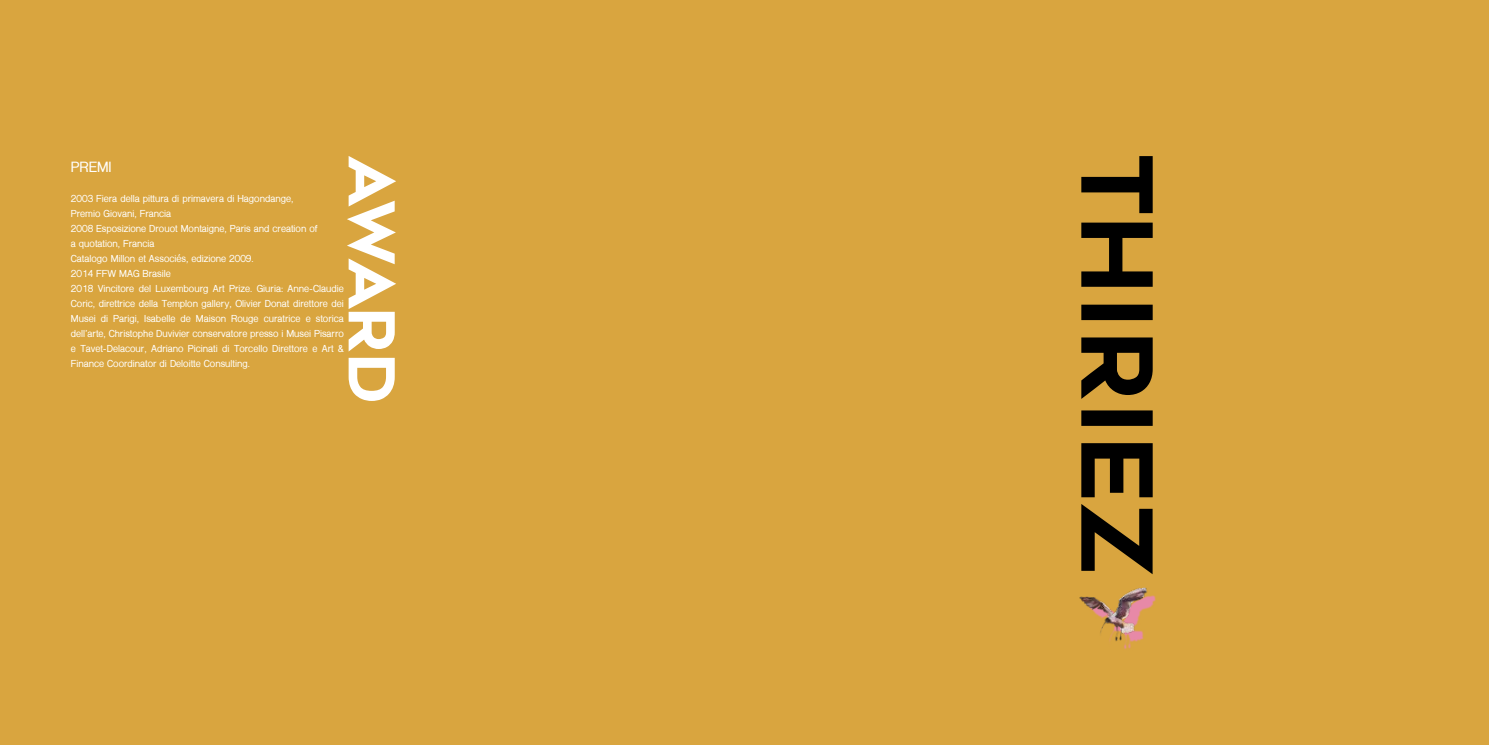
<style>
.page{position:relative;width:1489px;height:745px;background:#fff}
.page>*{position:absolute;margin:0;border:0;box-sizing:border-box;transform-origin:0 0}
.t1{font:63.12px "Renogare";letter-spacing:-.075em;color:#fff}
.t2{font:700 13.75px "Shree Dev 0714";color:#fff}
.t3{font:700 9.38px/15px "Shree Dev 0714";color:#fff}
</style>
<div class="page">
<div style="left:0;top:0;width:1488px;height:744px;background:#d9a53f"></div>
<svg style="left:1081px;top:156px;width:71px;height:373px"></svg>
<img style="left:1079px;top:529px;width:77px;height:120px">
<h2 class="t2" style="left:71px;top:159px;width:42px">PREMI</h2>
<h1 class="t1" style="left:413px;top:156px;width:250px;rotate:90deg">AWARD</h1>
<p class="t3" style="left:71px;top:191px;width:274px">2003 Fiera della pittura di primavera di Hagondange,<br>Premio Giovani, Francia<br>2008 Esposizione Drouot Montaigne, Paris and creation of<br>a quotation, Francia<br>Catalogo Millon et Associés, edizione 2009.<br>2014 FFW MAG Brasile<br>2018 Vincitore del Luxembourg Art Prize. Giuria: Anne-Claudie Coric, direttrice della Templon gallery, Olivier Donat direttore dei Musei di Parigi, Isabelle de Maison Rouge curatrice e storica dell’arte, Christophe Duvivier conservatore presso i Musei Pisarro e Tavet-Delacour, Adriano Picinati di Torcello Direttore e Art &amp; Finance Coordinator di Deloitte Consulting.</p>
</div>
